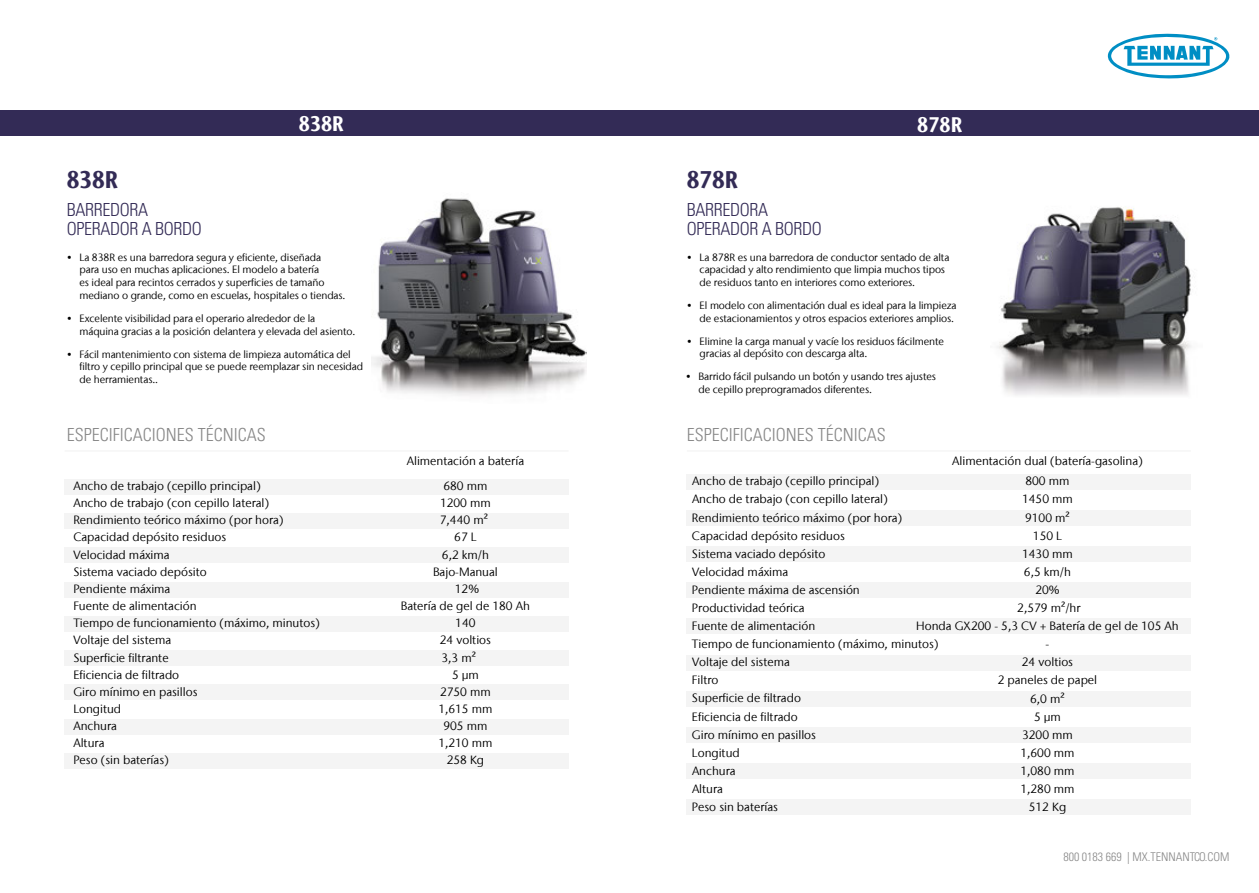
<style>
.page{position:relative;width:1259px;height:893px;background:#fff}
.page>*{position:absolute;margin:0;border:0;box-sizing:border-box;transform-origin:0 0}
.t1{font:700 condensed 24px "Stone Sans IIITC Com";color:#332b56}
.t2{font:700 condensed 21px "Stone Sans IIITC Com";color:#fff}
.t3{font:300 condensed 18px "Univers LT Std";color:#878787}
.t4{font:300 condensed 18px/18.8px "Univers LT Std";letter-spacing:-.02em;color:#332b56}
.t5{font:12px/17.1px "Stone Sans IIITC Com";color:#000}
.t6{font:300 condensed 12px "Univers LT Std";color:#878787}
.t7{font:10.5px/12.6px "Stone Sans IIITC Com";letter-spacing:-.01em;color:#000}
</style>
<div class="page">
<div style="left:0;top:110px;width:1259px;height:26px;background:#332b56"></div>
<div style="left:65px;top:753px;width:503px;height:16px;background:#f4f4f4"></div>
<div style="left:65px;top:719px;width:503px;height:15px;background:#f4f4f4"></div>
<div style="left:65px;top:684px;width:503px;height:16px;background:#f4f4f4"></div>
<div style="left:65px;top:650px;width:503px;height:16px;background:#f4f4f4"></div>
<div style="left:65px;top:616px;width:503px;height:16px;background:#f4f4f4"></div>
<div style="left:65px;top:582px;width:503px;height:15px;background:#f4f4f4"></div>
<div style="left:65px;top:547px;width:503px;height:16px;background:#f4f4f4"></div>
<div style="left:65px;top:513px;width:503px;height:16px;background:#f4f4f4"></div>
<div style="left:65px;top:479px;width:503px;height:15px;background:#f4f4f4"></div>
<hr style="left:65px;top:450px;width:503px;height:2px;background:#f6f6f6">
<img style="left:371px;top:198px;width:215px;height:198px">
<div style="left:687px;top:799px;width:504px;height:16px;background:#f4f4f4"></div>
<div style="left:687px;top:763px;width:504px;height:16px;background:#f4f4f4"></div>
<div style="left:687px;top:727px;width:504px;height:16px;background:#f4f4f4"></div>
<div style="left:687px;top:691px;width:504px;height:16px;background:#f4f4f4"></div>
<div style="left:687px;top:655px;width:504px;height:15px;background:#f4f4f4"></div>
<div style="left:687px;top:619px;width:504px;height:15px;background:#f4f4f4"></div>
<div style="left:687px;top:582px;width:504px;height:16px;background:#f4f4f4"></div>
<div style="left:687px;top:546px;width:504px;height:16px;background:#f4f4f4"></div>
<div style="left:687px;top:510px;width:504px;height:16px;background:#f4f4f4"></div>
<div style="left:687px;top:474px;width:504px;height:16px;background:#f4f4f4"></div>
<hr style="left:687px;top:450px;width:504px;height:2px;background:#f6f6f6">
<img style="left:997px;top:207px;width:194px;height:189px">
<svg style="left:1107px;top:33px;width:123px;height:46px"></svg>
<h1 class="t1" style="left:67px;top:164px;width:53px">838R</h1>
<h3 class="t4" style="left:67px;top:201px;width:136px">BARREDORA<br>OPERADOR A BORDO</h3>
<h2 class="t2" style="left:299px;top:110px;width:46px">838R</h2>
<p class="t7" style="left:79px;top:251px;width:268px;text-indent:-13px">• La 838R es una barredora segura y eficiente, diseñada<br>para uso en muchas aplicaciones. El modelo a batería<br>es ideal para recintos cerrados y superficies de tamaño mediano o grande, como en escuelas, hospitales o tiendas.</p>
<p class="t7" style="left:79px;top:312px;width:277px;text-indent:-13px">• Excelente visibilidad para el operario alrededor de la máquina gracias a la posición delantera y elevada del asiento.</p>
<p class="t7" style="left:79px;top:348px;width:285px;text-indent:-13px">• Fácil mantenimiento con sistema de limpieza automática del filtro y cepillo principal que se puede reemplazar sin necesidad de herramientas..</p>
<h3 class="t3" style="left:67px;top:424px;width:200px">ESPECIFICACIONES TÉCNICAS</h3>
<p class="t5" style="left:73px;top:477px;width:248px">Ancho de trabajo (cepillo principal)<br>Ancho de trabajo (con cepillo lateral)<br>Rendimiento teórico máximo (por hora)<br>Capacidad depósito residuos<br>Velocidad máxima<br>Sistema vaciado depósito<br>Pendiente máxima<br>Fuente de alimentación<br>Tiempo de funcionamiento (máximo, minutos)<br>Voltaje del sistema<br>Superficie filtrante<br>Eficiencia de filtrado<br>Giro mínimo en pasillos<br>Longitud<br>Anchura<br>Altura<br>Peso (sin baterías)</p>
<p class="t5" style="left:407px;top:448px;width:119px;line-height:24.8px;text-align:center">Alimentación a batería<br>680 mm</p>
<p class="t5" style="left:440px;top:494px;width:52px">1200 mm</p>
<p class="t5" style="left:440px;top:511px;width:50px">7,440 m²</p>
<p class="t5" style="left:454px;top:528px;width:24px">67 L</p>
<p class="t5" style="left:442px;top:546px;width:48px">6,2 km/h</p>
<p class="t5" style="left:433px;top:563px;width:66px">Bajo-Manual</p>
<p class="t5" style="left:455px;top:580px;width:26px">12%</p>
<p class="t5" style="left:401px;top:597px;width:131px">Batería de gel de 180 Ah</p>
<p class="t5" style="left:455px;top:614px;width:22px">140</p>
<p class="t5" style="left:440px;top:632px;width:53px">24 voltios</p>
<p class="t5" style="left:441px;top:649px;width:36px">3,3 m²</p>
<p class="t5" style="left:452px;top:666px;width:28px">5 µm</p>
<p class="t5" style="left:440px;top:683px;width:52px">2750 mm</p>
<p class="t5" style="left:438px;top:700px;width:56px">1,615 mm</p>
<p class="t5" style="left:443px;top:717px;width:46px">905 mm</p>
<p class="t5" style="left:438px;top:734px;width:56px">1,210 mm</p>
<p class="t5" style="left:447px;top:751px;width:39px">258 Kg</p>
<h2 class="t2" style="left:917px;top:112px;width:46px">878R</h2>
<h1 class="t1" style="left:687px;top:164px;width:53px">878R</h1>
<h3 class="t4" style="left:687px;top:201px;width:136px">BARREDORA<br>OPERADOR A BORDO</h3>
<p class="t7" style="left:699px;top:251px;width:251px;text-indent:-13px">• La 878R es una barredora de conductor sentado de alta capacidad y alto rendimiento que limpia muchos tipos de residuos tanto en interiores como exteriores.</p>
<p class="t7" style="left:687px;top:299px;width:271px;text-align:right">• El modelo con alimentación dual es ideal para la limpieza de estacionamientos y otros espacios exteriores amplios.</p>
<p class="t7" style="left:699px;top:335px;width:246px;text-indent:-13px">• Elimine la carga manual y vacíe los residuos fácilmente gracias al depósito con descarga alta.</p>
<p class="t7" style="left:698px;top:370px;width:239px;text-indent:-13px">• Barrido fácil pulsando un botón y usando tres ajustes de cepillo preprogramados diferentes.</p>
<h3 class="t3" style="left:687px;top:424px;width:200px">ESPECIFICACIONES TÉCNICAS</h3>
<p class="t5" style="left:952px;top:452px;width:192px">Alimentación dual (batería-gasolina)</p>
<p class="t5" style="left:692px;top:472px;width:189px">Ancho de trabajo (cepillo principal)</p>
<p class="t5" style="left:1025px;top:472px;width:46px">800 mm</p>
<p class="t5" style="left:692px;top:490px;width:212px;line-height:18.1px">Ancho de trabajo (con cepillo lateral)<br>Rendimiento teórico máximo (por hora)</p>
<p class="t5" style="left:1022px;top:491px;width:52px">1450 mm</p>
<p class="t5" style="left:1025px;top:509px;width:46px">9100 m²</p>
<p class="t5" style="left:692px;top:527px;width:154px">Capacidad depósito residuos</p>
<p class="t5" style="left:1033px;top:527px;width:31px">150 L</p>
<p class="t5" style="left:692px;top:545px;width:135px">Sistema vaciado depósito</p>
<p class="t5" style="left:1022px;top:545px;width:52px">1430 mm</p>
<p class="t5" style="left:692px;top:563px;width:98px">Velocidad máxima</p>
<p class="t5" style="left:1024px;top:563px;width:48px">6,5 km/h</p>
<p class="t5" style="left:692px;top:581px;width:169px">Pendiente máxima de ascensión</p>
<p class="t5" style="left:1035px;top:581px;width:26px">20%</p>
<p class="t5" style="left:692px;top:599px;width:114px">Productividad teórica</p>
<p class="t5" style="left:1017px;top:599px;width:65px">2,579 m²/hr</p>
<p class="t5" style="left:692px;top:617px;width:125px">Fuente de alimentación</p>
<p class="t5" style="left:692px;top:617px;width:488px;line-height:18.1px;text-indent:224px">Honda GX200 - 5,3 CV + Batería de gel de 105 Ah<br>Tiempo de funcionamiento (máximo, minutos)</p>
<p class="t5" style="left:1045px;top:635px;width:5px">-</p>
<p class="t5" style="left:692px;top:653px;width:99px">Voltaje del sistema</p>
<p class="t5" style="left:1022px;top:653px;width:53px">24 voltios</p>
<p class="t5" style="left:692px;top:671px;width:28px">Filtro</p>
<p class="t5" style="left:997px;top:671px;width:101px">2 paneles de papel</p>
<p class="t5" style="left:692px;top:690px;width:110px">Superficie de filtrado</p>
<p class="t5" style="left:1030px;top:690px;width:36px">6,0 m²</p>
<p class="t5" style="left:692px;top:708px;width:107px">Eficiencia de filtrado</p>
<p class="t5" style="left:1034px;top:708px;width:28px">5 µm</p>
<p class="t5" style="left:692px;top:726px;width:125px">Giro mínimo en pasillos</p>
<p class="t5" style="left:1022px;top:726px;width:52px">3200 mm</p>
<p class="t5" style="left:692px;top:744px;width:49px">Longitud</p>
<p class="t5" style="left:1020px;top:744px;width:56px">1,600 mm</p>
<p class="t5" style="left:692px;top:762px;width:45px">Anchura</p>
<p class="t5" style="left:1020px;top:762px;width:56px">1,080 mm</p>
<p class="t5" style="left:692px;top:780px;width:33px">Altura</p>
<p class="t5" style="left:1020px;top:780px;width:56px">1,280 mm</p>
<p class="t5" style="left:692px;top:798px;width:88px">Peso sin baterías</p>
<p class="t5" style="left:1028px;top:798px;width:39px">512 Kg</p>
<p class="t6" style="left:1063px;top:849px;width:168px">800 0183 669 | MX.TENNANTCO.COM</p>
</div>
